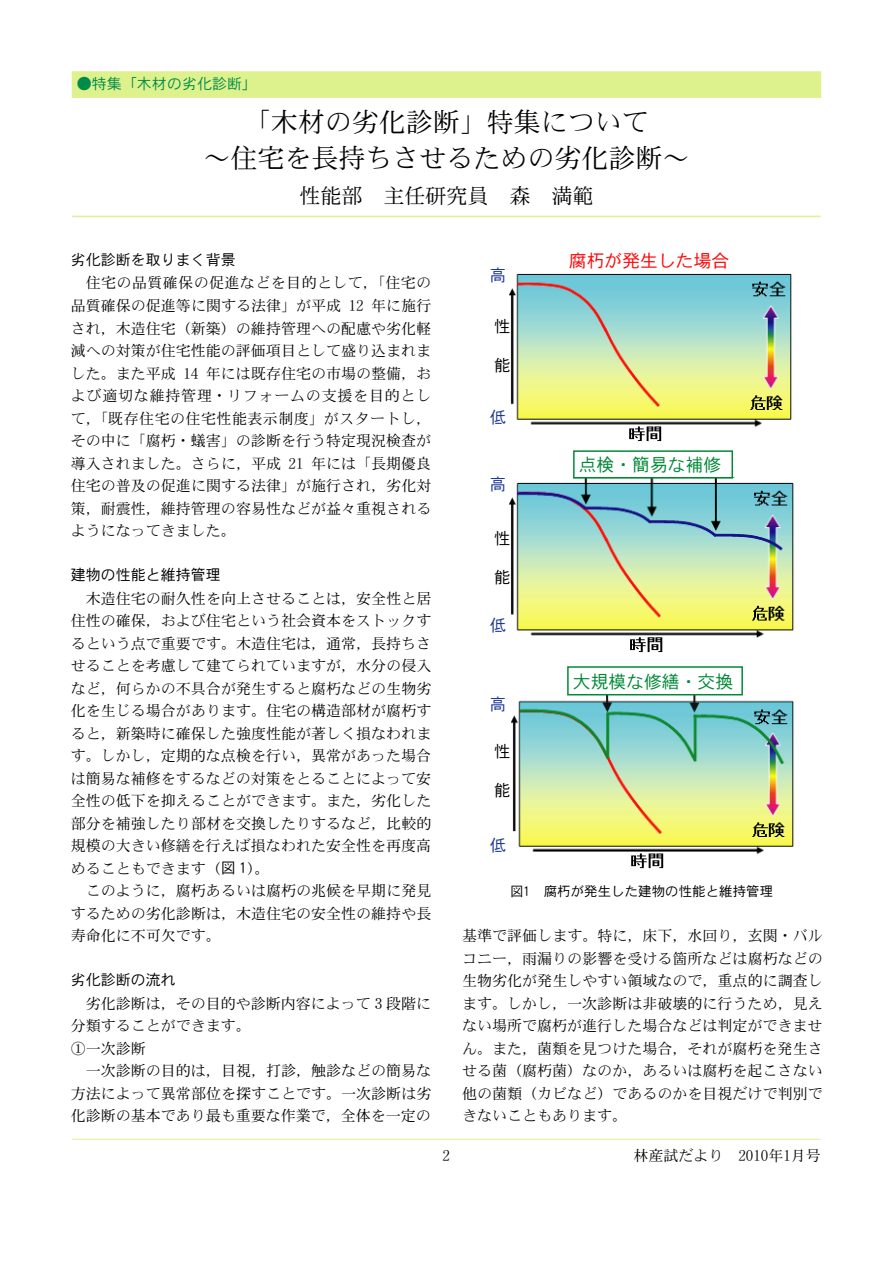
<style>
.page{position:relative;width:893px;height:1263px;background:#fff}
.page>*{position:absolute;margin:0;border:0;box-sizing:border-box;transform-origin:0 0}
.t1{font:27px/36px "DFHS Mincho W3 WIN RKSJ H";color:#000;text-align:center}
.t2{font:21px "DFHS Mincho W3 WIN RKSJ H";color:#000}
.t3{font:17.85px "DFHS Gothic W3 WIN RKSJ H";color:#008837}
.t4{font:17.85px "DFHS Gothic W3 WIN RKSJ H";color:#f00}
.t5{font:16.35px "DFHS Gothic W3 WIN RKSJ H";color:#1c3796}
.t6{font:16.35px "DFHS Gothic W3 WIN RKSJ H";color:#000}
.t7{font:15px/22.5px "DFHS Mincho W3 WIN RKSJ H";color:#000}
.t8{font:15px "DFHS Gothic W3 WIN RKSJ H";color:#018b4b}
.t9{font:13.5px "DFHS Gothic W3 WIN RKSJ H";color:#000}
.s1{font-family:"DFHS Gothic W3 WIN RKSJ H"}
</style>
<div class="page">
<img style="left:509px;top:273px;width:283px;height:169px">
<img style="left:509px;top:479px;width:285px;height:174px">
<div style="left:573px;top:450px;width:160px;height:29px;border:1px solid #008837"></div>
<img style="left:511px;top:695px;width:283px;height:174px">
<div style="left:567px;top:666px;width:176px;height:29px;border:1px solid #008837"></div>
<div style="left:72px;top:72px;width:749px;height:25px;background:#ddf18d"></div>
<div style="left:72px;top:72px;width:749px;height:26px;border:1px solid #ddf18d"></div>
<svg style="left:72px;top:215px;width:749px;height:3px;background:#edf7c5"></svg>
<svg style="left:72px;top:1138px;width:749px;height:2px"></svg>
<p class="t8" style="left:77px;top:76px;width:182px">●特集「木材の劣化診断」</p>
<p class="t1" style="left:203px;top:103px;width:487px">「木材の劣化診断」特集について<br>～住宅を長持ちさせるための劣化診断～</p>
<p class="t2" style="left:299px;top:185px;width:295px">性能部　主任研究員　森　満範</p>
<p class="t7" style="left:71px;top:249px;width:362px"><span class="s1">劣化診断を取りまく背景<br></span>　住宅の品質確保の促進などを目的として，「住宅の品質確保の促進等に関する法律」が平成 12 年に施行され，木造住宅（新築）の維持管理への配慮や劣化軽減への対策が住宅性能の評価項目として盛り込まれました。また平成 14 年には既存住宅の市場の整備，および適切な維持管理・リフォームの支援を目的として，「既存住宅の住宅性能表示制度」がスタートし，その中に「腐朽・蟻害」の診断を行う特定現況検査が導入されました。さらに，平成 21 年には「長期優良住宅の普及の促進に関する法律」が施行され，劣化対策，耐震性，維持管理の容易性などが益々重視されるようになってきました。</p>
<p class="t7" style="left:71px;top:564px;width:362px"><span class="s1">建物の性能と維持管理<br></span>　木造住宅の耐久性を向上させることは，安全性と居住性の確保，および住宅という社会資本をストックするという点で重要です。木造住宅は，通常，長持ちさせることを考慮して建てられていますが，水分の侵入など，何らかの不具合が発生すると腐朽などの生物劣化を生じる場合があります。住宅の構造部材が腐朽すると，新築時に確保した強度性能が著しく損なわれます。しかし，定期的な点検を行い，異常があった場合は簡易な補修をするなどの対策をとることによって安全性の低下を抑えることができます。また，劣化した部分を補強したり部材を交換したりするなど，比較的規模の大きい修繕を行えば損なわれた安全性を再度高めることもできます（<span class="s1">図 1</span>）。<br>　このように，腐朽あるいは腐朽の兆候を早期に発見するための劣化診断は，木造住宅の安全性の維持や長寿命化に不可欠です。</p>
<p class="t7" style="left:71px;top:969px;width:362px"><span class="s1">劣化診断の流れ<br></span>　劣化診断は，その目的や診断内容によって 3 段階に分類することができます。<br>①一次診断<br>　一次診断の目的は，目視，打診，触診などの簡易な方法によって異常部位を探すことです。一次診断は劣化診断の基本であり最も重要な作業で，全体を一定の</p>
<p class="t7" style="left:443px;top:1144px;width:9px">2</p>
<p class="t5" style="left:490px;top:266px;width:18px">高</p>
<p class="t6" style="left:494px;top:318px;width:18px">性</p>
<p class="t6" style="left:494px;top:357px;width:18px">能</p>
<p class="t5" style="left:490px;top:408px;width:18px">低</p>
<p class="t5" style="left:490px;top:476px;width:18px">高</p>
<p class="t6" style="left:494px;top:530px;width:18px">性</p>
<p class="t6" style="left:494px;top:569px;width:18px">能</p>
<p class="t5" style="left:490px;top:617px;width:18px">低</p>
<p class="t5" style="left:490px;top:696px;width:18px">高</p>
<p class="t6" style="left:494px;top:743px;width:18px">性</p>
<p class="t6" style="left:494px;top:782px;width:18px">能</p>
<p class="t5" style="left:490px;top:837px;width:18px">低</p>
<p class="t4" style="left:569px;top:252px;width:162px">腐朽が発生した場合</p>
<p class="t3" style="left:579px;top:456px;width:144px">点検・簡易な補修</p>
<p class="t3" style="left:573px;top:672px;width:162px">大規模な修繕・交換</p>
<p class="t9" style="left:510px;top:884px;width:265px">図1　腐朽が発生した建物の性能と維持管理</p>
<p class="t7" style="left:462px;top:924px;width:362px;text-align:justify">基準で評価します。特に，床下，水回り，玄関・バルコニー，雨漏りの影響を受ける箇所などは腐朽などの生物劣化が発生しやすい領域なので，重点的に調査します。しかし，一次診断は非破壊的に行うため，見えない場所で腐朽が進行した場合などは判定ができません。また，菌類を見つけた場合，それが腐朽を発生させる菌（腐朽菌）なのか，あるいは腐朽を起こさない他の菌類（カビなど）であるのかを目視だけで判別できないこともあります。</p>
<p class="t7" style="left:633px;top:1144px;width:189px">林産試だより　2010年1月号</p>
</div>
